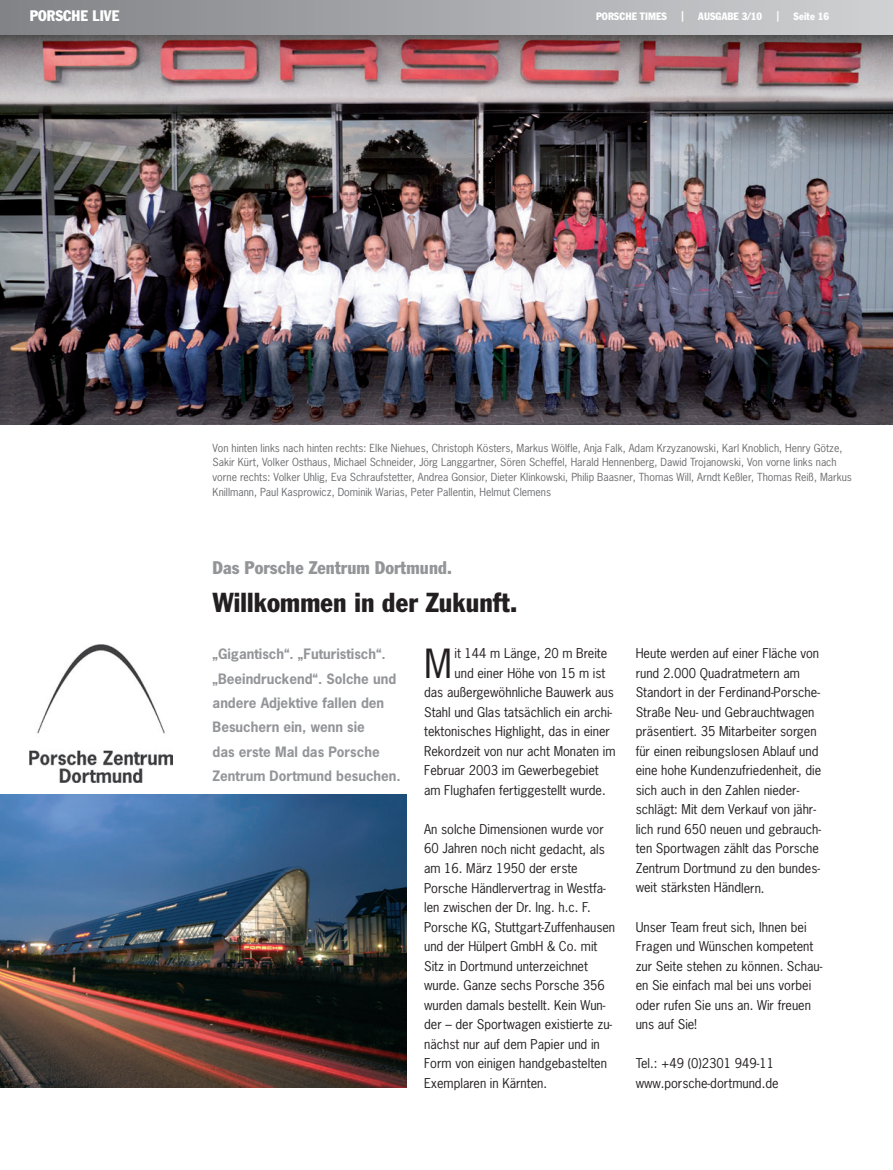
<style>
.page{position:relative;width:893px;height:1170px;background:#fff}
.page>*{position:absolute;margin:0;border:0;box-sizing:border-box;transform-origin:0 0}
.t1{font:37.8px "Porsche News Gothic";color:#231f20}
.t2{font:condensed 27px "Porsche Franklin Gothic";letter-spacing:.005em;color:#231f20}
.t3{font:condensed 18px "Porsche Franklin Gothic";letter-spacing:.005em;color:#939598}
.t4{font:condensed 15px "Porsche Franklin Gothic";letter-spacing:.005em;color:#fff}
.t5{font:700 13.5px/24.5px "Porsche News Gothic";color:#939598}
.t6{font:12.75px/19.5px "Porsche News Gothic";color:#231f20}
.t7{font:10.5px/14.7px "Porsche News Gothic";color:#6c6d70}
.t8{font:condensed 10.5px "Porsche Franklin Gothic";letter-spacing:.005em;color:#fff}
</style>
<div class="page">
<img style="left:0;top:34px;width:893px;height:390px">
<div style="left:0;top:0;width:893px;height:34px;background:linear-gradient(to right,#808286,#d0d1d3)"></div>
<img style="left:0;top:794px;width:406px;height:293px">
<img style="left:30px;top:644px;width:142px;height:138px">
<p class="t4" style="left:30px;top:11px;width:91px">PORSCHE LIVE</p>
<p class="t8" style="left:596px;top:12px;width:72px">PORSCHE TIMES</p>
<p class="t8" style="left:681px;top:11px;width:4px">|</p>
<p class="t8" style="left:698px;top:12px;width:65px">AUSGABE 3/10</p>
<p class="t8" style="left:777px;top:11px;width:4px">|</p>
<p class="t8" style="left:794px;top:12px;width:37px">Seite 16</p>
<p class="t7" style="left:213px;top:441px;width:641px">Von hinten links nach hinten rechts: Elke Niehues, Christoph Kösters, Markus Wölfle, Anja Falk, Adam Krzyzanowski, Karl Knoblich, Henry Götze, Sakir Kürt, Volker Osthaus, Michael Schneider, Jörg Langgartner, Sören Scheffel, Harald Hennenberg, Dawid Trojanowski, Von vorne links nach vorne rechts: Volker Uhlig, Eva Schraufstetter, Andrea Gonsior, Dieter Klinkowski, Philip Baasner, Thomas Will, Arndt Keßler, Thomas Reiß, Markus Knillmann, Paul Kasprowicz, Dominik Warias, Peter Pallentin, Helmut Clemens</p>
<h3 class="t3" style="left:213px;top:561px;width:241px">Das Porsche Zentrum Dortmund.</h3>
<h2 class="t2" style="left:213px;top:592px;width:306px">Willkommen in der Zukunft.</h2>
<h1 class="t1" style="left:424px;top:648px;width:29px">M</h1>
<p class="t6" style="left:454px;top:644px;width:154px">it 144 m Länge, 20 m Breite</p>
<p class="t5" style="left:213px;top:643px;width:190px">„Gigantisch“. „Futuristisch“. „Beeindruckend“. Solche und andere Adjektive fallen den<br>Besuchern ein, wenn sie<br>das erste Mal das Porsche<br>Zentrum Dortmund besuchen.</p>
<p class="t6" style="left:454px;top:664px;width:152px">und einer Höhe von 15 m ist</p>
<p class="t6" style="left:424px;top:683px;width:191px">das außergewöhnliche Bauwerk aus</p>
<p class="t6" style="left:424px;top:703px;width:189px">Stahl und Glas tatsächlich ein archi-</p>
<p class="t6" style="left:424px;top:722px;width:187px">tektonisches Highlight, das in einer</p>
<p class="t6" style="left:424px;top:742px;width:193px">Rekordzeit von nur acht Monaten im</p>
<p class="t6" style="left:424px;top:761px;width:176px">Februar 2003 im Gewerbegebiet</p>
<p class="t6" style="left:424px;top:781px;width:183px">am Flughafen fertiggestellt wurde.</p>
<p class="t6" style="left:424px;top:820px;width:193px">An solche Dimensionen wurde vor<br>60 Jahren noch nicht gedacht, als am 16. März 1950 der erste<br>Porsche Händlervertrag in Westfa&shy;len zwischen der Dr. Ing. h.c. F.<br>Porsche KG, Stuttgart-Zuffenhausen und der Hülpert GmbH &amp; Co. mit<br>Sitz in Dortmund unterzeichnet wurde. Ganze sechs Porsche 356 wurden damals bestellt. Kein Wun&shy;der – der Sportwagen existierte zu&shy;nächst nur auf dem Papier und in<br>Form von einigen handgebastelten<br>Exemplaren in Kärnten.</p>
<p class="t6" style="left:636px;top:644px;width:187px">Heute werden auf einer Fläche von rund 2.000 Quadratmetern am<br>Standort in der Ferdinand-Porsche-<br>Straße Neu- und Gebrauchtwagen präsentiert. 35 Mitarbeiter sorgen für einen reibungslosen Ablauf und eine hohe Kundenzufriedenheit, die sich auch in den Zahlen nieder&shy;schlägt: Mit dem Verkauf von jähr&shy;lich rund 650 neuen und gebrauch&shy;ten Sportwagen zählt das Porsche<br>Zentrum Dortmund zu den bundes&shy;weit stärksten Händlern.</p>
<p class="t6" style="left:636px;top:917px;width:188px">Unser Team freut sich, Ihnen bei<br>Fragen und Wünschen kompetent zur Seite stehen zu können. Schau&shy;en Sie einfach mal bei uns vorbei oder rufen Sie uns an. Wir freuen uns auf Sie!</p>
<p class="t6" style="left:636px;top:1054px;width:144px">Tel.: +49 (0)2301 949-11 www.porsche-dortmund.de</p>
</div>
